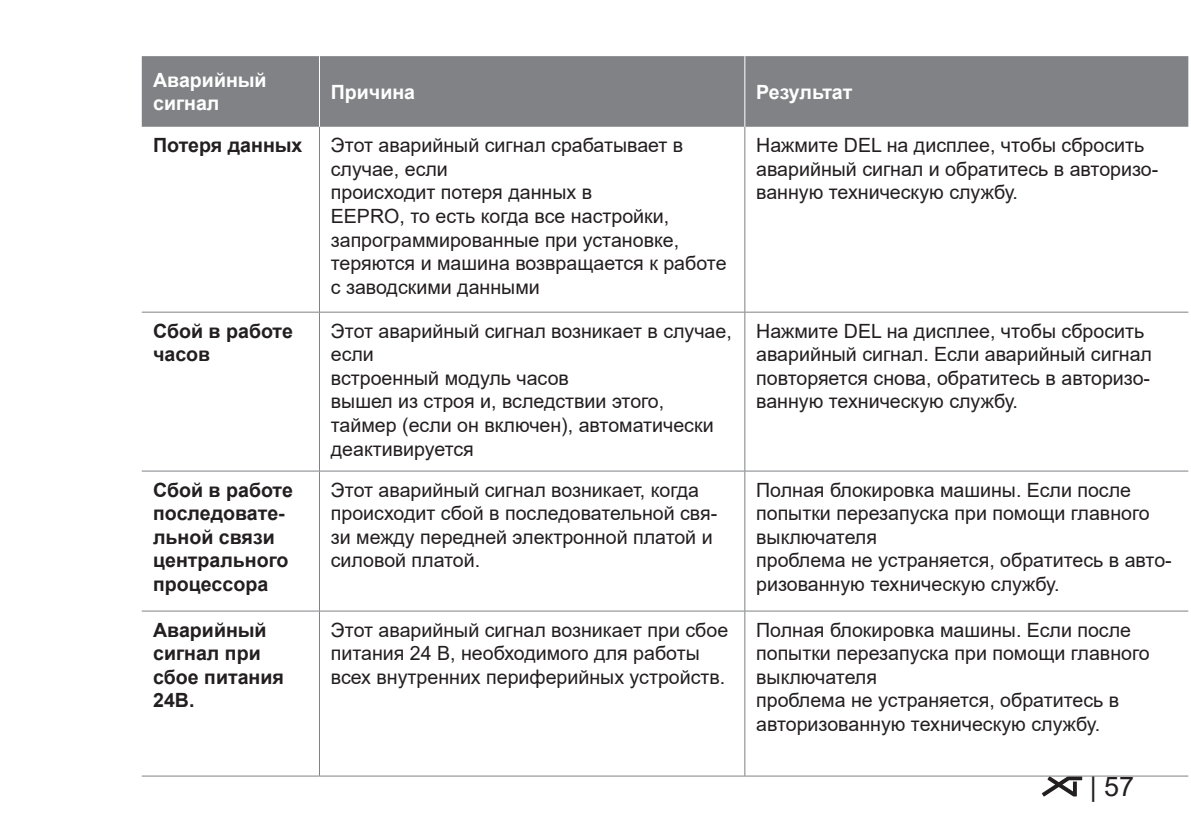
<style>
.page{position:relative;width:1191px;height:840px;background:#fff}
.page>*{position:absolute;margin:0;border:0;box-sizing:border-box;transform-origin:0 0}
.t1{font:27px "Arial";color:#231f20}
.t2{font:19.6px/23.6px "Arial";color:#231f20}
.t3{font:700 19.6px/23.6px "Arial";color:#231f20}
.t4{font:700 19.6px/23.6px "Arial";color:#fff}
</style>
<div class="page">
<svg style="left:1042px;top:776px;width:40px;height:20px"></svg>
<div style="left:142px;top:56px;width:1046px;height:71px;background:#808285"></div>
<hr style="left:142px;top:775px;width:177px;height:1px;background:#808285">
<hr style="left:319px;top:775px;width:426px;height:1px;background:#808285">
<hr style="left:745px;top:775px;width:443px;height:1px;background:#808285">
<hr style="left:142px;top:311px;width:177px;height:1px;background:#808285">
<hr style="left:319px;top:311px;width:426px;height:1px;background:#808285">
<hr style="left:745px;top:311px;width:443px;height:1px;background:#808285">
<hr style="left:319px;top:127px;width:1px;height:185px;background:#808285">
<hr style="left:319px;top:312px;width:1px;height:158px;background:#808285">
<hr style="left:319px;top:471px;width:1px;height:139px;background:#808285">
<hr style="left:319px;top:611px;width:1px;height:164px;background:#808285">
<hr style="left:744px;top:127px;width:1px;height:185px;background:#808285">
<hr style="left:744px;top:312px;width:1px;height:158px;background:#808285">
<hr style="left:744px;top:471px;width:1px;height:139px;background:#808285">
<hr style="left:744px;top:611px;width:1px;height:164px;background:#808285">
<hr style="left:744px;top:56px;width:1px;height:71px;background:#fff">
<hr style="left:319px;top:56px;width:1px;height:71px;background:#fff">
<hr style="left:142px;top:470px;width:177px;height:1px;background:#808285">
<hr style="left:319px;top:470px;width:426px;height:1px;background:#808285">
<hr style="left:745px;top:470px;width:443px;height:1px;background:#808285">
<hr style="left:142px;top:610px;width:177px;height:1px;background:#808285">
<hr style="left:319px;top:610px;width:426px;height:1px;background:#808285">
<hr style="left:745px;top:610px;width:443px;height:1px;background:#808285">
<p class="t4" style="left:153px;top:68px;width:115px">Аварийный сигнал</p>
<p class="t4" style="left:331px;top:80px;width:86px">Причина</p>
<p class="t4" style="left:756px;top:80px;width:98px">Результат</p>
<p class="t3" style="left:153px;top:134px;width:151px">Потеря данных</p>
<p class="t2" style="left:331px;top:133px;width:354px">Этот аварийный сигнал срабатывает в случае, если</p>
<p class="t2" style="left:331px;top:180px;width:397px">происходит потеря данных в<br>EEPRO, то есть когда все настройки, запрограммированные при установке, теряются и машина возвращается к работе с заводскими данными</p>
<p class="t3" style="left:153px;top:319px;width:141px">Сбой в работе часов</p>
<p class="t2" style="left:331px;top:319px;width:402px">Этот аварийный сигнал возникает в случае, если</p>
<p class="t2" style="left:331px;top:366px;width:240px">встроенный модуль часов</p>
<p class="t2" style="left:331px;top:389px;width:335px">вышел из строя и, вследствии этого,</p>
<p class="t2" style="left:331px;top:413px;width:384px">таймер (если он включен), автоматически деактивируется</p>
<p class="t2" style="left:756px;top:133px;width:403px">Нажмите DEL на дисплее, чтобы сбросить аварийный сигнал и обратитесь в авторизо&shy;ванную техническую службу.</p>
<p class="t2" style="left:756px;top:319px;width:397px">Нажмите DEL на дисплее, чтобы сбросить аварийный сигнал. Если аварийный сигнал повторяется снова, обратитесь в авторизо&shy;ванную техническую службу.</p>
<p class="t3" style="left:153px;top:478px;width:141px">Сбой в работе последовате&shy;льной связи</p>
<p class="t3" style="left:153px;top:548px;width:137px">центрального процессора</p>
<p class="t2" style="left:331px;top:477px;width:388px">Этот аварийный сигнал возникает, когда происходит сбой в последовательной свя&shy;зи между передней электронной платой и силовой платой.</p>
<p class="t2" style="left:756px;top:477px;width:395px">Полная блокировка машины. Если после попытки перезапуска при помощи главного выключателя</p>
<p class="t2" style="left:756px;top:548px;width:417px">проблема не устраняется, обратитесь в авто&shy;ризованную техническую службу.</p>
<p class="t3" style="left:153px;top:618px;width:132px">Аварийный сигнал при сбое питания<br>24В.</p>
<p class="t2" style="left:331px;top:617px;width:399px">Этот аварийный сигнал возникает при сбое питания 24 В, необходимого для работы всех внутренних периферийных устройств.</p>
<p class="t2" style="left:756px;top:617px;width:395px">Полная блокировка машины. Если после попытки перезапуска при помощи главного выключателя</p>
<p class="t2" style="left:756px;top:688px;width:364px">проблема не устраняется, обратитесь в авторизованную техническую службу.</p>
<h1 class="t1" style="left:1089px;top:768px;width:46px">| 57</h1>
</div>
